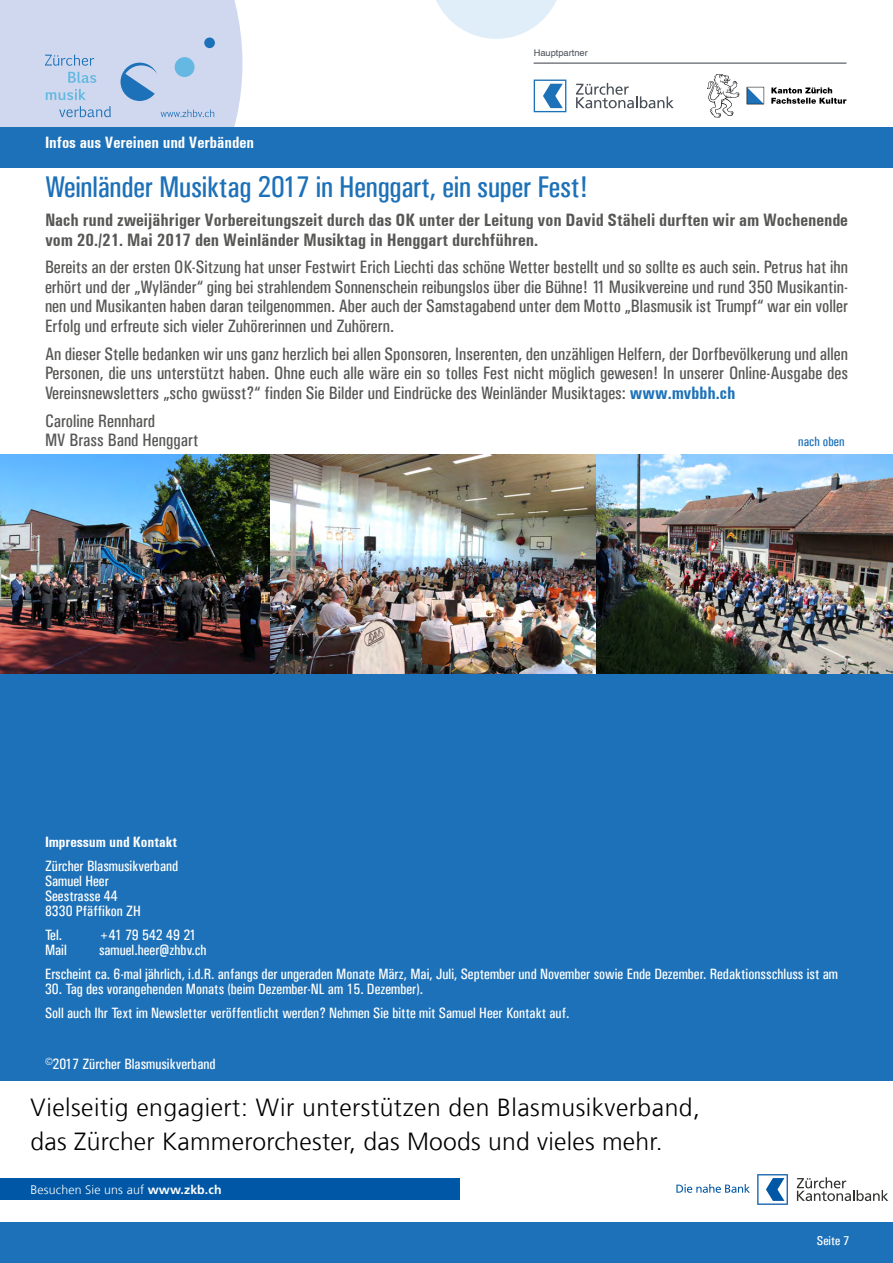
<style>
.page{position:relative;width:893px;height:1263px;background:#fff}
.page>*{position:absolute;margin:0;border:0;box-sizing:border-box;transform-origin:0 0}
.t1{font:30px "Univers Condensed";letter-spacing:-.01em;color:#1d71b8}
.t2{font:300 24.75px/33.9px "Frutiger For ZKB";letter-spacing:.02em;color:#000}
.t3{font:18px/19.8px "Univers Condensed";color:#575756;text-align:justify}
.t4{font:700 condensed 18px/19.8px "Univers";color:#575756}
.t5{font:700 condensed 16.5px "Univers";color:#fff}
.t6{font:15px/15px "Univers Condensed";color:#fff}
.t7{font:700 condensed 15px "Univers";color:#fff}
.t8{font:13.5px "Univers Condensed";color:#1d71b8}
.t9{font:12.9px "Univers Condensed";color:#fff;scale:1.05 1}
.t10{font:300 12.3px "Frutiger For ZKB";letter-spacing:.01em;color:#fff}
.t11{font:9.3px "Helvetica";color:#4a5058}
.s1{font-family:"Univers";font-weight:700;font-stretch:condensed;color:#1d71b8}
.s2{font-weight:700}
</style>
<div class="page">
<svg style="left:436px;top:0;width:121px;height:39px"></svg>
<div style="left:0;top:1223px;width:893px;height:40px;background:#1d71b8"></div>
<div style="left:0;top:128px;width:893px;height:40px;background:#1d71b8"></div>
<svg style="left:0;top:0;width:242px;height:128px;background:#c6d3ec"></svg>
<svg style="left:534px;top:80px;width:32px;height:32px"></svg>
<svg style="left:576px;top:83px;width:98px;height:25px"></svg>
<svg style="left:771px;top:87px;width:75px;height:17px"></svg>
<svg style="left:707px;top:74px;width:32px;height:44px"></svg>
<svg style="left:747px;top:87px;width:17px;height:17px"></svg>
<hr style="left:534px;top:63px;width:312px;height:1px;background:#4a5058">
<div style="left:0;top:674px;width:893px;height:407px;background:#1d71b8"></div>
<svg style="left:757px;top:1174px;width:31px;height:31px"></svg>
<svg style="left:797px;top:1177px;width:91px;height:24px"></svg>
<svg style="left:676px;top:1184px;width:74px;height:9px"></svg>
<div style="left:0;top:1178px;width:459px;height:22px;background:#0057a5"></div>
<img style="left:0;top:455px;width:893px;height:219px">
<p class="t5" style="left:45px;top:133px;width:210px">Infos aus Vereinen und Verbänden</p>
<p class="t11" style="left:534px;top:47px;width:56px">Hauptpartner</p>
<h1 class="t1" style="left:45px;top:169px;width:545px">Weinländer Musiktag 2017 in Henggart, ein super Fest!</h1>
<p class="t4" style="left:45px;top:210px;width:804px">Nach rund zweijähriger Vorbereitungszeit durch das OK unter der Leitung von David Stäheli durften wir am Wochenende vom 20./21. Mai 2017 den Weinländer Musiktag in Henggart durchführen.</p>
<p class="t3" style="left:45px;top:257px;width:804px">Bereits an der ersten OK-Sitzung hat unser Festwirt Erich Liechti das schöne Wetter bestellt und so sollte es auch sein. Petrus hat ihn erhört und der „Wyländer“ ging bei strahlendem Sonnenschein reibungslos über die Bühne! 11 Musikvereine und rund 350 Musikantin&shy;nen und Musikanten haben daran teilgenommen. Aber auch der Samstagabend unter dem Motto „Blasmusik ist Trumpf“ war ein voller Erfolg und erfreute sich vieler Zuhörerinnen und Zuhörern.</p>
<p class="t3" style="left:45px;top:344px;width:804px">An dieser Stelle bedanken wir uns ganz herzlich bei allen Sponsoren, Inserenten, den unzähligen Helfern, der Dorfbevölkerung und allen Personen, die uns unterstützt haben. Ohne euch alle wäre ein so tolles Fest nicht möglich gewesen! In unserer Online-Ausgabe des Vereinsnewsletters „scho gwüsst?“ finden Sie Bilder und Eindrücke des Weinländer Musiktages: <span class="s1">www.mvbbh.ch</span></p>
<p class="t3" style="left:45px;top:410px;width:155px">Caroline Rennhard<br>MV Brass Band Henggart</p>
<p class="t8" style="left:798px;top:434px;width:48px">nach oben</p>
<p class="t7" style="left:45px;top:833px;width:134px">Impressum und Kontakt</p>
<p class="t6" style="left:45px;top:859px;width:135px">Zürcher Blasmusikverband<br>Samuel Heer<br>Seestrasse 44<br>8330 Pfäffikon ZH</p>
<p class="t6" style="left:45px;top:928px;width:19px">Tel.</p>
<p class="t6" style="left:99px;top:928px;width:99px">+41 79 542 49 21</p>
<p class="t6" style="left:45px;top:943px;width:23px">Mail</p>
<p class="t6" style="left:45px;top:938px;width:795px;line-height:24px;text-indent:54px">samuel.heer@zhbv.ch<br>Erscheint ca. 6-mal jährlich, i.d.R. anfangs der ungeraden Monate März, Mai, Juli, September und November sowie Ende Dezember. Redaktionsschluss ist am</p>
<p class="t6" style="left:45px;top:977px;width:526px;line-height:24px">30. Tag des vorangehenden Monats (beim Dezember-NL am 15. Dezember).<br>Soll auch Ihr Text im Newsletter veröffentlicht werden? Nehmen Sie bitte mit Samuel Heer Kontakt auf.</p>
<p class="t6" style="left:45px;top:1057px;width:172px">©2017 Zürcher Blasmusikverband</p>
<h2 class="t2" style="left:31px;top:1091px;width:671px">Vielseitig engagiert: Wir unterstützen den Blasmusikverband, das Zürcher Kammerorchester, das Moods und vieles mehr.</h2>
<p class="t10" style="left:31px;top:1183px;width:193px">Besuchen Sie uns auf <span class="s2">www.zkb.ch</span></p>
<p class="t9" style="left:817px;top:1233px;width:33px">Seite 7</p>
</div>
